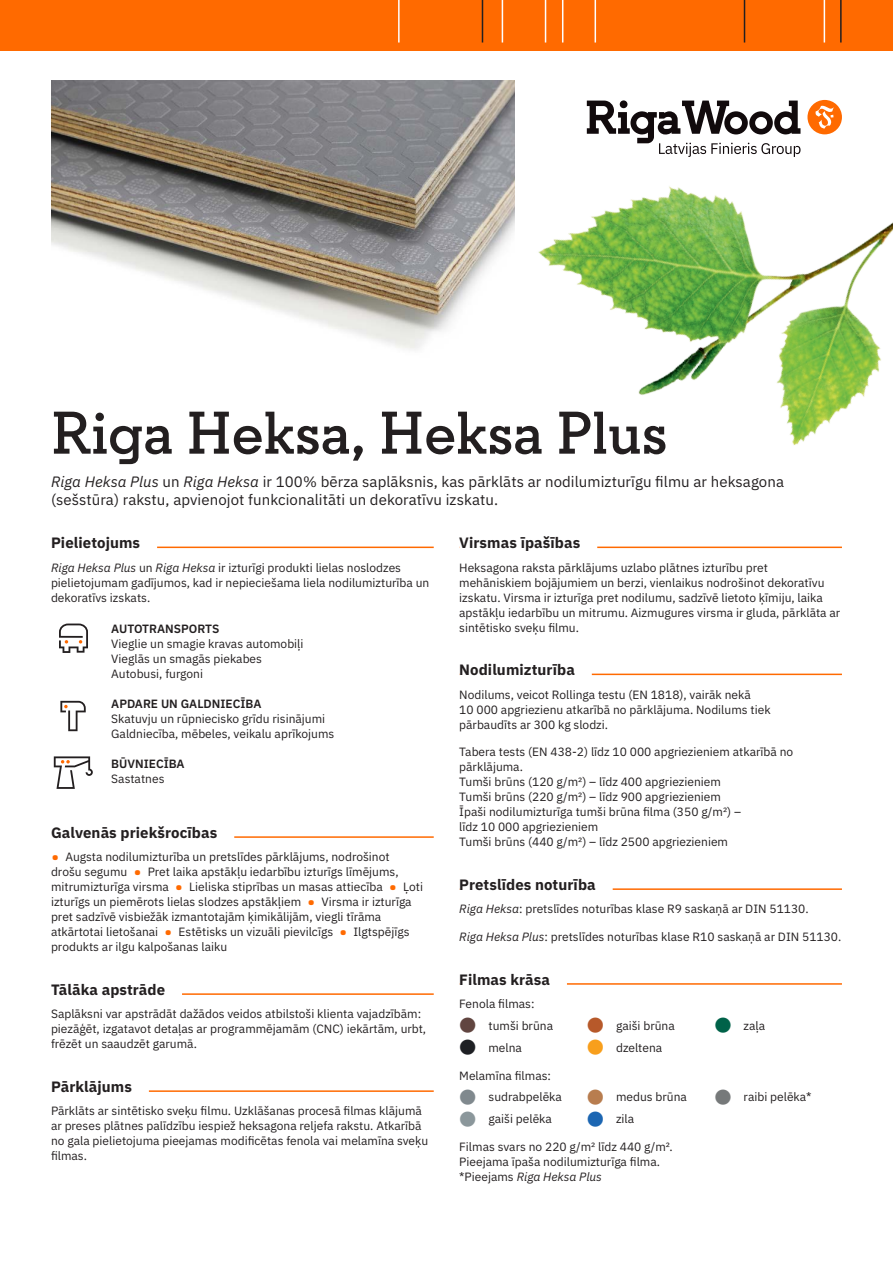
<style>
.page{position:relative;width:893px;height:1263px;background:#fff}
.page>*{position:absolute;margin:0;border:0;box-sizing:border-box;transform-origin:0 0}
.Nosaukums{font:600 60px "Regular Slab";letter-spacing:.005em;color:#231f20}
.ievadteksts{font:15px/18px "IBM Plex Sans";letter-spacing:.005em;color:#231f20}
.Sadaļa{font:700 15px "IBM Plex Sans";letter-spacing:.005em;color:#231f20}
.pamatteksts__6{font:12px/15px "IBM Plex Sans";color:#231f20}
.pamatteksts__3{font:12px/15px "IBM Plex Sans";color:#231f20}
.tabula{font:12px "IBM Plex Sans";color:#231f20}
.Virsraksts_tabulā{font:600 12px "IBM Plex Sans";color:#231f20}
.pamatteksts__6-2{font:italic 12px "IBM Plex Sans";color:#231f20}
.s1{font-style:italic}
.s2{font-style:normal}
.s3{font-size:21px;color:#ff6a00}
</style>
<div class="page">
<div style="left:0;top:0;width:893px;height:51px;background:#ff6a00"></div>
<hr style="left:398px;top:0;width:2px;height:43px;background:#fff">
<img style="left:475px;top:0;width:418px;height:549px">
<hr style="left:51px;top:547px;width:383px;height:1px;background:#ff6a00">
<div style="left:51px;top:544px;width:106px;height:7px;background:#fff"></div>
<hr style="left:51px;top:836px;width:383px;height:2px;background:#ff6a00">
<div style="left:51px;top:833px;width:183px;height:8px;background:#fff"></div>
<hr style="left:51px;top:993px;width:383px;height:2px;background:#ff6a00">
<div style="left:51px;top:990px;width:131px;height:8px;background:#fff"></div>
<hr style="left:51px;top:1090px;width:383px;height:2px;background:#ff6a00">
<div style="left:51px;top:1088px;width:98px;height:7px;background:#fff"></div>
<hr style="left:459px;top:547px;width:383px;height:1px;background:#ff6a00">
<div style="left:459px;top:544px;width:138px;height:7px;background:#fff"></div>
<hr style="left:459px;top:674px;width:383px;height:1px;background:#ff6a00">
<div style="left:459px;top:671px;width:133px;height:7px;background:#fff"></div>
<hr style="left:459px;top:888px;width:383px;height:2px;background:#ff6a00">
<div style="left:459px;top:886px;width:154px;height:7px;background:#fff"></div>
<hr style="left:459px;top:983px;width:383px;height:2px;background:#ff6a00">
<div style="left:459px;top:980px;width:108px;height:8px;background:#fff"></div>
<svg style="left:59px;top:623px;width:29px;height:30px"></svg>
<svg style="left:60px;top:701px;width:26px;height:30px"></svg>
<svg style="left:54px;top:756px;width:39px;height:33px"></svg>
<img style="left:51px;top:81px;width:463px;height:303px">
<p class="Nosaukums" style="left:51px;top:396px;width:618px">Riga Heksa, Heksa Plus</p>
<p class="ievadteksts" style="left:51px;top:471px;width:735px"><span class="s1">Riga Heksa Plus</span> un <span class="s1">Riga Heksa</span> ir 100% bērza saplāksnis, kas pārklāts ar nodilumizturīgu filmu ar heksagona (sešstūra) rakstu, apvienojot funkcionalitāti un dekoratīvu izskatu.</p>
<p class="Sadaļa" style="left:51px;top:531px;width:91px">Pielietojums</p>
<p class="pamatteksts__3" style="left:51px;top:559px;width:380px"><span class="s1">Riga Heksa Plus</span> un <span class="s1">Riga Heksa</span> ir izturīgi produkti lielas noslodzes pielietojumam gadījumos, kad ir nepieciešama liela nodilumizturība un dekoratīvs izskats.</p>
<p class="Virsraksts_tabulā" style="left:111px;top:619px;width:110px">AUTOTRANSPORTS</p>
<p class="tabula" style="left:111px;top:634px;width:194px">Vieglie un smagie kravas automobiļi</p>
<p class="tabula" style="left:111px;top:649px;width:152px">Vieglās un smagās piekabes</p>
<p class="tabula" style="left:111px;top:664px;width:93px">Autobusi, furgoni</p>
<p class="Virsraksts_tabulā" style="left:111px;top:694px;width:152px">APDARE UN GALDNIECĪBA</p>
<p class="tabula" style="left:111px;top:709px;width:215px">Skatuvju un rūpniecisko grīdu risinājumi</p>
<p class="tabula" style="left:111px;top:724px;width:225px">Galdniecība, mēbeles, veikalu aprīkojums</p>
<p class="Virsraksts_tabulā" style="left:111px;top:754px;width:75px">BŪVNIECĪBA</p>
<p class="tabula" style="left:111px;top:769px;width:55px">Sastatnes</p>
<p class="Sadaļa" style="left:459px;top:531px;width:123px">Virsmas īpašības</p>
<p class="pamatteksts__6" style="left:459px;top:559px;width:383px">Heksagona raksta pārklājums uzlabo plātnes izturību pret mehāniskiem bojājumiem un berzi, vienlaikus nodrošinot dekoratīvu izskatu. Virsma ir izturīga pret nodilumu, sadzīvē lietoto ķīmiju, laika apstākļu iedarbību un mitrumu. Aizmugures virsma ir gluda, pārklāta ar sintētisko sveķu filmu.</p>
<p class="Sadaļa" style="left:459px;top:658px;width:117px">Nodilumizturība</p>
<p class="pamatteksts__3" style="left:459px;top:686px;width:313px">Nodilums, veicot Rollinga testu (EN 1818), vairāk nekā<br>10 000 apgriezienu atkarībā no pārklājuma. Nodilums tiek pārbaudīts ar 300 kg slodzi.</p>
<p class="pamatteksts__6" style="left:459px;top:744px;width:335px">Tabera tests (EN 438-2) līdz 10 000 apgriezieniem atkarībā no pārklājuma.</p>
<p class="pamatteksts__6" style="left:459px;top:774px;width:263px">Tumši brūns (120 g/m2) – līdz 400 apgriezieniem</p>
<p class="pamatteksts__6" style="left:459px;top:789px;width:263px">Tumši brūns (220 g/m2) – līdz 900 apgriezieniem</p>
<p class="pamatteksts__6" style="left:459px;top:804px;width:283px">Īpaši nodilumizturīga tumši brūna filma (350 g/m2) – līdz 10 000 apgriezieniem</p>
<p class="pamatteksts__6" style="left:459px;top:834px;width:270px">Tumši brūns (440 g/m2) – līdz 2500 apgriezieniem</p>
<p class="Sadaļa" style="left:459px;top:873px;width:138px">Pretslīdes noturība</p>
<p class="pamatteksts__3" style="left:459px;top:901px;width:351px"><span class="s1">Riga Heksa</span>: pretslīdes noturības klase R9 saskaņā ar DIN 51130.</p>
<p class="pamatteksts__6" style="left:459px;top:928px;width:384px"><span class="s1">Riga Heksa Plus</span>: pretslīdes noturības klase R10 saskaņā ar DIN 51130.</p>
<p class="Sadaļa" style="left:459px;top:967px;width:92px">Filmas krāsa</p>
<p class="pamatteksts__6" style="left:459px;top:995px;width:77px">Fenola filmas:</p>
<p class="pamatteksts__3" style="left:488px;top:1017px;width:66px">tumši brūna</p>
<p class="pamatteksts__3" style="left:616px;top:1017px;width:60px">gaiši brūna</p>
<p class="pamatteksts__3" style="left:744px;top:1017px;width:23px">zaļa</p>
<p class="pamatteksts__3" style="left:488px;top:1039px;width:35px">melna</p>
<p class="pamatteksts__3" style="left:616px;top:1039px;width:48px">dzeltena</p>
<p class="pamatteksts__6" style="left:459px;top:1067px;width:93px">Melamīna filmas:</p>
<p class="pamatteksts__3" style="left:488px;top:1088px;width:75px">sudrabpelēka</p>
<p class="pamatteksts__3" style="left:616px;top:1088px;width:72px">medus brūna</p>
<p class="pamatteksts__3" style="left:744px;top:1088px;width:69px">raibi pelēka*</p>
<p class="pamatteksts__3" style="left:488px;top:1110px;width:65px">gaiši pelēka</p>
<p class="pamatteksts__3" style="left:616px;top:1110px;width:20px">zila</p>
<p class="pamatteksts__6" style="left:459px;top:1139px;width:215px">Filmas svars no 220 g/m2 līdz 440 g/m2.</p>
<p class="pamatteksts__6" style="left:459px;top:1154px;width:202px">Pieejama īpaša nodilumizturīga filma.</p>
<p class="pamatteksts__6-2" style="left:459px;top:1168px;width:144px"><span class="s2">*Pieejams</span> Riga Heksa Plus</p>
<p class="Sadaļa" style="left:51px;top:820px;width:168px">Galvenās priekšrocības</p>
<p class="pamatteksts__6" style="left:51px;top:848px;width:373px"><span class="s3">•</span> Augsta nodilumizturība un pretslīdes pārklājums, nodrošinot drošu segumu <span class="s3">•</span> Pret laika apstākļu iedarbību izturīgs līmējums, mitrumizturīga virsma <span class="s3">•</span> Lieliska stiprības un masas attiecība <span class="s3">•</span> Ļoti izturīgs un piemērots lielas slodzes apstākļiem <span class="s3">•</span> Virsma ir izturīga pret sadzīvē visbiežāk izmantotajām ķimikālijām, viegli tīrāma atkārtotai lietošanai <span class="s3">•</span> Estētisks un vizuāli pievilcīgs <span class="s3">•</span> Ilgtspējīgs produkts ar ilgu kalpošanas laiku</p>
<p class="Sadaļa" style="left:51px;top:977px;width:116px">Tālāka apstrāde</p>
<p class="pamatteksts__6" style="left:51px;top:1006px;width:377px">Saplāksni var apstrādāt dažādos veidos atbilstoši klienta vajadzībām: piezāģēt, izgatavot detaļas ar programmējamām (CNC) iekārtām, urbt, frēzēt un saaudzēt garumā.</p>
<p class="Sadaļa" style="left:51px;top:1075px;width:82px">Pārklājums</p>
<p class="pamatteksts__6" style="left:51px;top:1103px;width:379px">Pārklāts ar sintētisko sveķu filmu. Uzklāšanas procesā filmas klājumā ar preses plātnes palīdzību iespiež heksagona reljefa rakstu. Atkarībā no gala pielietojuma pieejamas modificētas fenola vai melamīna sveķu filmas.</p>
</div>
